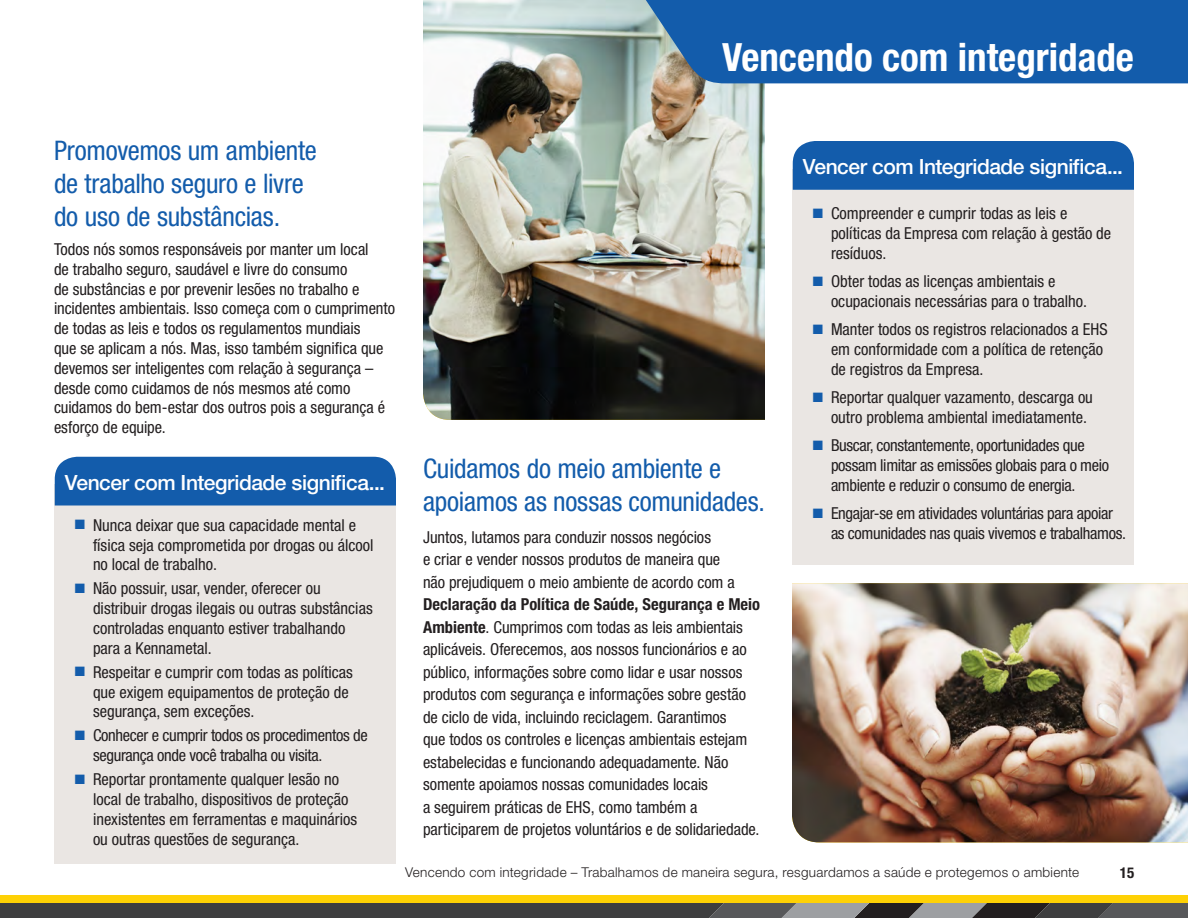
<style>
.page{position:relative;width:1188px;height:918px;background:#fff}
.page>*{position:absolute;margin:0;border:0;box-sizing:border-box;transform-origin:0 0}
.t1{font:700 condensed 39px "Helvetica Neue LT Std";color:#fff}
.t2{font:condensed 27px/33px "Helvetica Neue LT Std";letter-spacing:-.01em;color:#135cab}
.t3{font:500 21px "Helvetica Neue LT Std";letter-spacing:-.02em;color:#fff}
.t4{font:condensed 16.5px/19.8px "Helvetica Neue LT Std";color:#231f20}
.t5{font:condensed 16.5px/19.8px "Helvetica Neue LT Std";letter-spacing:-.02em;color:#231f20}
.t6{font:700 condensed 15px "Helvetica Neue LT Std";color:#231f20}
.t7{font:300 13.5px "Helvetica Neue LT Std";letter-spacing:.02em;color:#231f20}
.s1{color:#135cab}
.s2{font-weight:700}
</style>
<div class="page">
<svg style="left:1px;top:896px;width:1187px;height:22px;background:#837434"></svg>
<img style="left:0;top:0;width:1px;height:918px">
<img style="left:423px;top:0;width:342px;height:420px">
<img style="left:792px;top:583px;width:396px;height:259px">
<div style="left:54px;top:485px;width:342px;height:379px;background:#eae6e3"></div>
<div style="left:792px;top:169px;width:342px;height:396px;background:#eae6e3"></div>
<div style="left:55px;top:457px;width:341px;height:49px;background:#135cab"></div>
<div style="left:793px;top:141px;width:341px;height:49px;background:#135cab"></div>
<svg style="left:638px;top:0;width:550px;height:83px;background:#1e62aa"></svg>
<h1 class="t1" style="left:722px;top:34px;width:413px">Vencendo com integridade</h1>
<h2 class="t2" style="left:54px;top:134px;width:264px">Promovemos um ambiente de trabalho seguro e livre do uso de substâncias.</h2>
<p class="t4" style="left:54px;top:239px;width:343px">Todos nós somos responsáveis por manter um local<br>de trabalho seguro, saudável e livre do consumo<br>de substâncias e por prevenir lesões no trabalho e incidentes ambientais. Isso começa com o cumprimento de todas as leis e todos os regulamentos mundiais<br>que se aplicam a nós. Mas, isso também significa que devemos ser inteligentes com relação à segurança – desde como cuidamos de nós mesmos até como cuidamos do bem-estar dos outros pois a segurança é esforço de equipe.</p>
<p class="t3" style="left:65px;top:470px;width:322px">Vencer com Integridade significa...</p>
<p class="t4" style="left:93px;top:515px;width:282px;text-indent:-18px"><span class="s1">■</span> Nunca deixar que sua capacidade mental e física seja comprometida por drogas ou álcool no local de trabalho.</p>
<p class="t4" style="left:93px;top:579px;width:281px;text-indent:-18px"><span class="s1">■</span> Não possuir, usar, vender, oferecer ou distribuir drogas ilegais ou outras substâncias controladas enquanto estiver trabalhando para a Kennametal.</p>
<p class="t4" style="left:93px;top:662px;width:261px;text-indent:-18px"><span class="s1">■</span> Respeitar e cumprir com todas as políticas que exigem equipamentos de proteção de segurança, sem exceções.</p>
<p class="t5" style="left:93px;top:726px;width:276px;text-indent:-18px"><span class="s1">■</span> Conhecer e cumprir todos os procedimentos de segurança onde você trabalha ou visita.</p>
<p class="t4" style="left:93px;top:769px;width:266px;text-indent:-18px"><span class="s1">■</span> Reportar prontamente qualquer lesão no local de trabalho, dispositivos de proteção inexistentes em ferramentas e maquinários ou outras questões de segurança.</p>
<h2 class="t2" style="left:423px;top:452px;width:340px">Cuidamos do meio ambiente e apoiamos as nossas comunidades.</h2>
<p class="t4" style="left:423px;top:526px;width:313px;line-height:22.5px">Juntos, lutamos para conduzir nossos negócios<br>e criar e vender nossos produtos de maneira que não prejudiquem o meio ambiente de acordo com a</p>
<p class="t4" style="left:423px;top:593px;width:339px;line-height:22.5px"><span class="s2">Declaração da Política de Saúde, Segurança e Meio Ambiente</span>. Cumprimos com todas as leis ambientais aplicáveis. Oferecemos, aos nossos funcionários e ao público, informações sobre como lidar e usar nossos produtos com segurança e informações sobre gestão de ciclo de vida, incluindo reciclagem. Garantimos<br>que todos os controles e licenças ambientais estejam estabelecidas e funcionando adequadamente. Não somente apoiamos nossas comunidades locais<br>a seguirem práticas de EHS, como também a participarem de projetos voluntários e de solidariedade.</p>
<p class="t3" style="left:803px;top:154px;width:322px">Vencer com Integridade significa...</p>
<p class="t4" style="left:831px;top:203px;width:282px;text-indent:-18px"><span class="s1">■</span> Compreender e cumprir todas as leis e políticas da Empresa com relação à gestão de resíduos.</p>
<p class="t4" style="left:831px;top:271px;width:255px;text-indent:-18px"><span class="s1">■</span> Obter todas as licenças ambientais e ocupacionais necessárias para o trabalho.</p>
<p class="t4" style="left:831px;top:319px;width:278px;text-indent:-18px"><span class="s1">■</span> Manter todos os registros relacionados a EHS em conformidade com a política de retenção de registros da Empresa.</p>
<p class="t4" style="left:813px;top:387px;width:281px;text-align:center"><span class="s1">■</span> Reportar qualquer vazamento, descarga ou outro problema ambiental imediatamente.</p>
<p class="t5" style="left:831px;top:435px;width:280px;text-indent:-18px"><span class="s1">■</span> Buscar, constantemente, oportunidades que possam limitar as emissões globais para o meio ambiente e reduzir o consumo de energia.</p>
<p class="t5" style="left:831px;top:503px;width:294px;text-indent:-18px"><span class="s1">■</span> Engajar-se em atividades voluntárias para apoiar as comunidades nas quais vivemos e trabalhamos.</p>
<p class="t7" style="left:405px;top:864px;width:676px">Vencendo com integridade – Trabalhamos de maneira segura, resguardamos a saúde e protegemos o ambiente</p>
<p class="t6" style="left:1120px;top:863px;width:16px">15</p>
</div>
